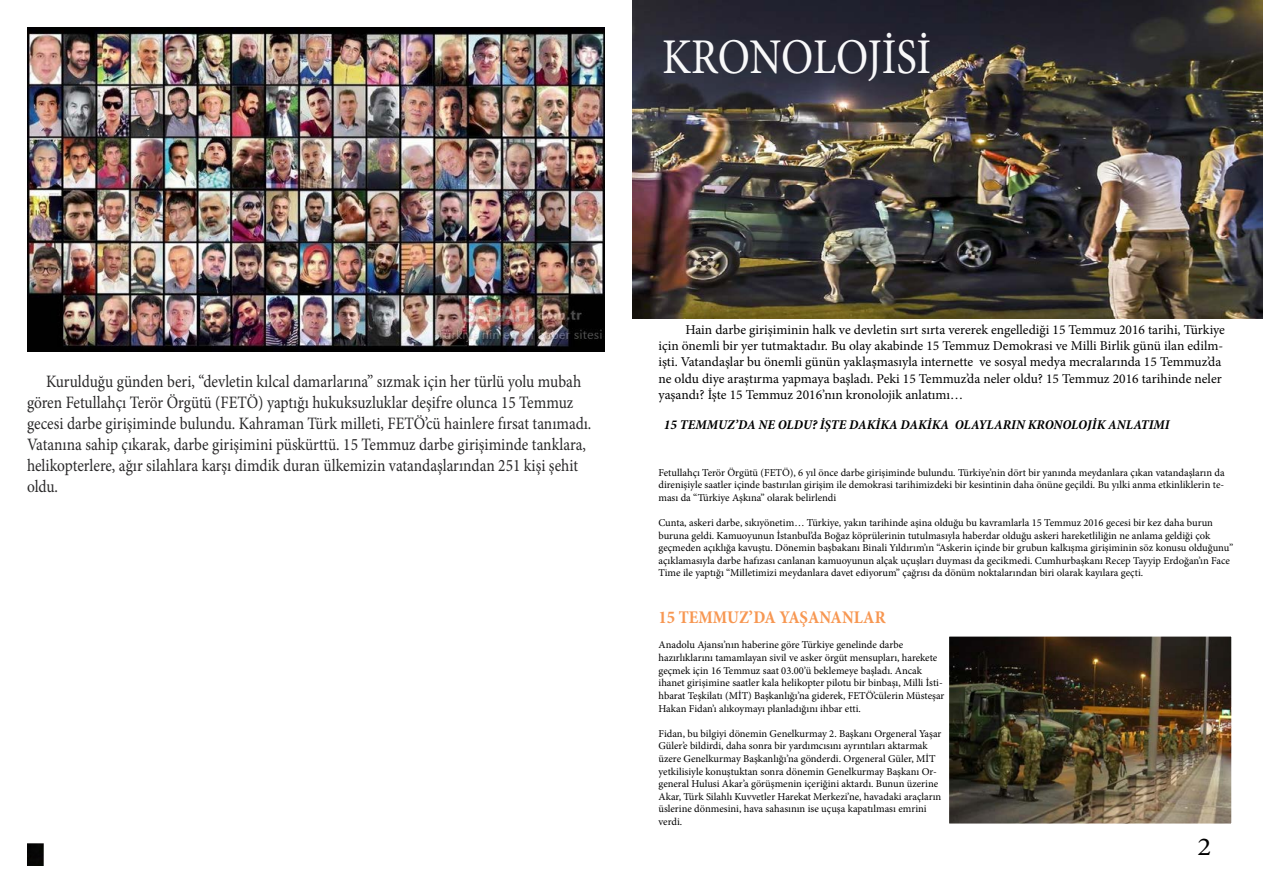
<style>
.page{position:relative;width:1263px;height:893px;background:#fff}
.page>*{position:absolute;margin:0;border:0;box-sizing:border-box;transform-origin:0 0}
.t1{font:50.03px "Minion Pro";letter-spacing:-.01em;color:#f8f8f9;scale:.86 1}
.t2{font:25.8px "Minion Pro";color:#000;scale:1.12 1}
.t3{font:700 condensed 18px "Minion Pro";color:#f79752}
.t4{font:17.4px/20.9px "Minion Pro";color:#292829;scale:.88 1}
.t5{font:13.5px/16.2px "Minion Pro";color:#000}
.t6{font:italic 700 condensed 13.5px "Minion Pro";color:#000;scale:1.05 1}
.t7{font:10.5px/12.6px "Minion Pro";color:#000}
</style>
<div class="page">
<img style="left:633px;top:0;width:630px;height:319px">
<img style="left:27px;top:27px;width:577px;height:325px">
<img style="left:27px;top:843px;width:17px;height:23px">
<img style="left:950px;top:638px;width:280px;height:184px">
<div style="left:945px;top:633px;width:290px;height:194px;border:4px solid #fff"></div>
<h1 class="t1" style="left:662px;top:23px;width:314px">KRONOLOJİSİ</h1>
<p class="t4" style="left:27px;top:372px;width:643px;text-indent:19px">Kurulduğu günden beri, “devletin kılcal damarlarına” sızmak için her türlü yolu mubah gören Fetullahçı Terör Örgütü (FETÖ) yaptığı hukuksuzluklar deşifre olunca 15 Temmuz gecesi darbe girişiminde bulundu. Kahraman Türk milleti, FETÖ’cü hainlere fırsat tanımadı.<br>Vatanına sahip çıkarak, darbe girişimini püskürttü. 15 Temmuz darbe girişiminde tanklara, helikopterlere, ağır silahlara karşı dimdik duran ülkemizin vatandaşlarından 251 kişi şehit oldu.</p>
<p class="t5" style="left:658px;top:322px;width:568px;text-indent:27px">Hain darbe girişiminin halk ve devletin sırt sırta vererek engellediği 15 Temmuz 2016 tarihi, Türkiye için önemli bir yer tutmaktadır. Bu olay akabinde 15 Temmuz Demokrasi ve Milli Birlik günü ilan edilm&shy;işti. Vatandaşlar bu önemli günün yaklaşmasıyla internette ve sosyal medya mecralarında 15 Temmuz’da ne oldu diye araştırma yapmaya başladı. Peki 15 Temmuz’da neler oldu? 15 Temmuz 2016 tarihinde neler yaşandı? İşte 15 Temmuz 2016’nın kronolojik anlatımı…</p>
<p class="t6" style="left:664px;top:415px;width:483px">15 TEMMUZ’DA NE OLDU? İŞTE DAKİKA DAKİKA OLAYLARIN KRONOLOJİK ANLATIMI</p>
<p class="t7" style="left:658px;top:466px;width:568px;text-align:justify">Fetullahçı Terör Örgütü (FETÖ), 6 yıl önce darbe girişiminde bulundu. Türkiye’nin dört bir yanında meydanlara çıkan vatandaşların da direnişiyle saatler içinde bastırılan girişim ile demokrasi tarihimizdeki bir kesintinin daha önüne geçildi. Bu yılki anma etkinliklerin te&shy;ması da “Türkiye Aşkına” olarak belirlendi</p>
<p class="t7" style="left:658px;top:516px;width:576px">Cunta, askeri darbe, sıkıyönetim… Türkiye, yakın tarihinde aşina olduğu bu kavramlarla 15 Temmuz 2016 gecesi bir kez daha burun buruna geldi. Kamuoyunun İstanbul’da Boğaz köprülerinin tutulmasıyla haberdar olduğu askeri hareketliliğin ne anlama geldiği çok geçmeden açıklığa kavuştu. Dönemin başbakanı Binali Yıldırım’ın “Askerin içinde bir grubun kalkışma girişiminin söz konusu olduğunu” açıklamasıyla darbe hafızası canlanan kamuoyunun alçak uçuşları duyması da gecikmedi. Cumhurbaşkanı Recep Tayyip Erdoğan’ın Face Time ile yaptığı “Milletimizi meydanlara davet ediyorum” çağrısı da dönüm noktalarından biri olarak kayılara geçti.</p>
<h3 class="t3" style="left:658px;top:605px;width:229px">15 TEMMUZ’DA YAŞANANLAR</h3>
<p class="t7" style="left:658px;top:639px;width:287px">Anadolu Ajansı’nın haberine göre Türkiye genelinde darbe hazırlıklarını tamamlayan sivil ve asker örgüt mensupları, harekete geçmek için 16 Temmuz saat 03.00’ü beklemeye başladı. Ancak ihanet girişimine saatler kala helikopter pilotu bir binbaşı, Milli İsti&shy;hbarat Teşkilatı (MİT) Başkanlığı’na giderek, FETÖ’cülerin Müsteşar Hakan Fidan’ı alıkoymayı planladığını ihbar etti.</p>
<p class="t7" style="left:658px;top:727px;width:284px">Fidan, bu bilgiyi dönemin Genelkurmay 2. Başkanı Orgeneral Yaşar Güler’e bildirdi, daha sonra bir yardımcısını ayrıntıları aktarmak üzere Genelkurmay Başkanlığı’na gönderdi. Orgeneral Güler, MİT yetkilisiyle konuştuktan sonra dönemin Genelkurmay Başkanı Or&shy;general Hulusi Akar’a görüşmenin içeriğini aktardı. Bunun üzerine Akar, Türk Silahlı Kuvvetler Harekat Merkezi’ne, havadaki araçların üslerine dönmesini, hava sahasının ise uçuşa kapatılması emrini verdi.</p>
<h2 class="t2" style="left:1197px;top:829px;width:14px">2</h2>
</div>
